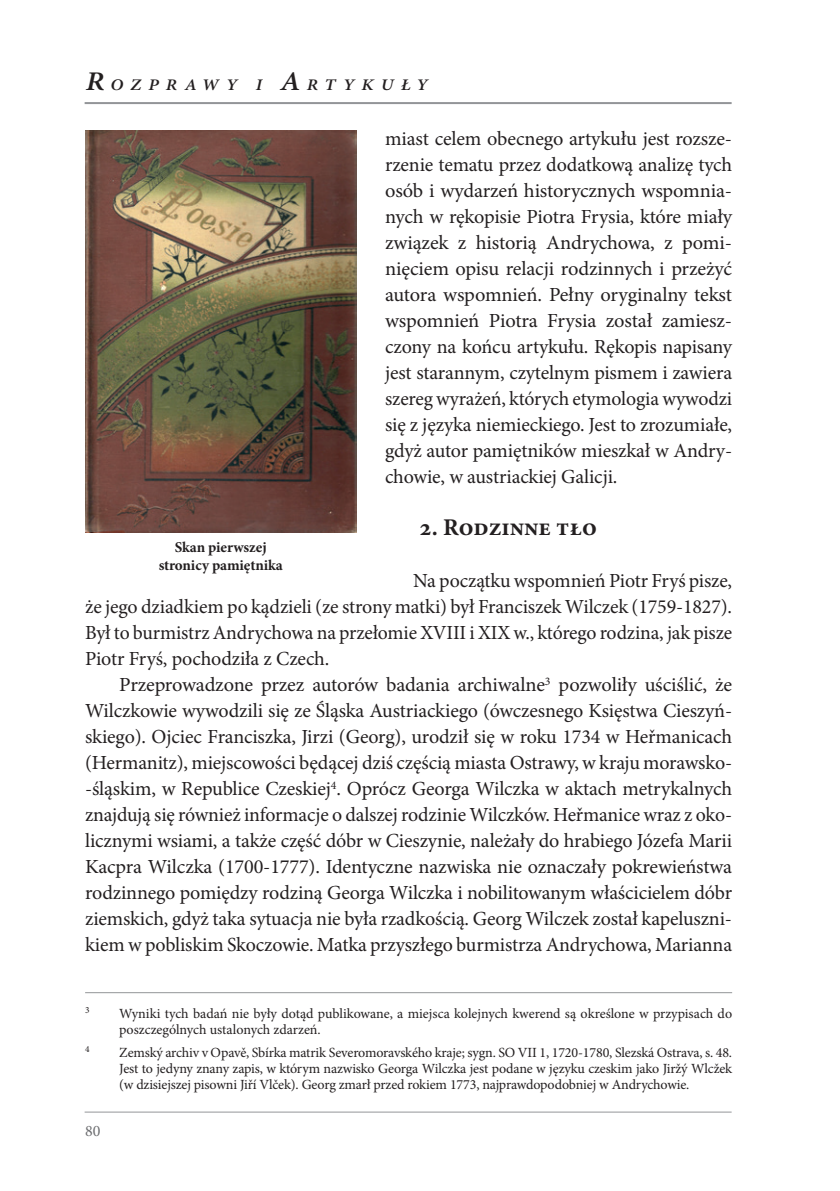
<style>
.page{position:relative;width:840px;height:1191px;background:#fff}
.page>*{position:absolute;margin:0;border:0;box-sizing:border-box;transform-origin:0 0}
.t1{font:700 24px "Minion Pro";color:#231f20}
.t2{font:20px/26px "Minion Pro";letter-spacing:-.01em;color:#231f20;text-align:justify}
.t3{font:italic 600 16.2px "Minion Pro";letter-spacing:.4em;color:#231f20;scale:1.11 1}
.t4{font:16px "Minion Pro";color:#6c6d70}
.t5{font:700 15px/18px "Minion Pro";letter-spacing:-.005em;color:#231f20;text-align:center}
.t6{font:14px/16px "Minion Pro";letter-spacing:-.01em;color:#231f20}
.t7{font:9.4px "Minion Pro";color:#231f20}
.s1{font-size:27px}
</style>
<div class="page">
<hr style="left:85px;top:1111px;width:646px;height:1px;background:#939598">
<hr style="left:85px;top:102px;width:646px;height:2px;background:#939598">
<hr style="left:85px;top:992px;width:646px;height:1px;background:#939598">
<img style="left:85px;top:130px;width:271px;height:402px">
<p class="t3" style="left:86px;top:73px;width:309px"><span class="s1">R</span>OZPRAWY I <span class="s1">A</span>RTYKUŁY</p>
<p class="t2" style="left:385px;top:126px;width:349px">miast celem obecnego artykułu jest rozsze&shy;rzenie tematu przez dodatkową analizę tych osób i wydarzeń historycznych wspomnia&shy;nych w rękopisie Piotra Frysia, które miały związek z historią Andrychowa, z pomi&shy;nięciem opisu relacji rodzinnych i przeżyć autora wspomnień. Pełny oryginalny tekst wspomnień Piotra Frysia został zamiesz&shy;czony na końcu artykułu. Rękopis napisany jest starannym, czytelnym pismem i zawiera szereg wyrażeń, których etymologia wywodzi się z języka niemieckiego. Jest to zrozumiałe, gdyż autor pamiętników mieszkał w Andry&shy;chowie, w austriackiej Galicji.</p>
<p class="t1" style="left:419px;top:510px;width:179px">2. Rodzinne tło</p>
<p class="t2" style="left:85px;top:568px;width:648px;text-indent:328px">Na początku wspomnień Piotr Fryś pisze, że jego dziadkiem po kądzieli (ze strony matki) był Franciszek Wilczek (1759-1827).<br>Był to burmistrz Andrychowa na przełomie XVIII i XIX w., którego rodzina, jak pisze Piotr Fryś, pochodziła z Czech.</p>
<p class="t2" style="left:85px;top:672px;width:648px;text-indent:34px">Przeprowadzone przez autorów badania archiwalne<sup>3</sup> pozwoliły uściślić, że Wilczkowie wywodzili się ze Śląska Austriackiego (ówczesnego Księstwa Cieszyń&shy;skiego). Ojciec Franciszka, Jirzi (Georg), urodził się w roku 1734 w Heřmanicach (Hermanitz), miejscowości będącej dziś częścią miasta Ostrawy, w kraju morawsko--śląskim, w Republice Czeskiej<sup>4</sup>. Oprócz Georga Wilczka w aktach metrykalnych znajdują się również informacje o dalszej rodzinie Wilczków. Heřmanice wraz z oko&shy;licznymi wsiami, a także część dóbr w Cieszynie, należały do hrabiego Józefa Marii Kacpra Wilczka (1700-1777). Identyczne nazwiska nie oznaczały pokrewieństwa rodzinnego pomiędzy rodziną Georga Wilczka i nobilitowanym właścicielem dóbr ziemskich, gdyż taka sytuacja nie była rzadkością. Georg Wilczek został kapeluszni&shy;kiem w pobliskim Skoczowie. Matka przyszłego burmistrza Andrychowa, Marianna</p>
<p class="t5" style="left:158px;top:538px;width:126px">Skan pierwszej stronicy pamiętnika</p>
<p class="t7" style="left:85px;top:1003px;width:6px">3</p>
<p class="t6" style="left:119px;top:1005px;width:614px">Wyniki tych badań nie były dotąd publikowane, a miejsca kolejnych kwerend są określone w przypisach do poszczególnych ustalonych zdarzeń.</p>
<p class="t7" style="left:85px;top:1042px;width:6px">4</p>
<p class="t6" style="left:119px;top:1044px;width:614px;text-align:justify">Zemský archiv v Opavě, Sbírka matrik Severomoravského kraje; sygn. SO VII 1, 1720-1780, Slezská Ostrava, s. 48.<br>Jest to jedyny znany zapis, w którym nazwisko Georga Wilczka jest podane w języku czeskim jako Jiržý Wlcžek (w dzisiejszej pisowni Jiří Vlček). Georg zmarł przed rokiem 1773, najprawdopodobniej w Andrychowie.</p>
<p class="t4" style="left:85px;top:1120px;width:17px">80</p>
</div>
